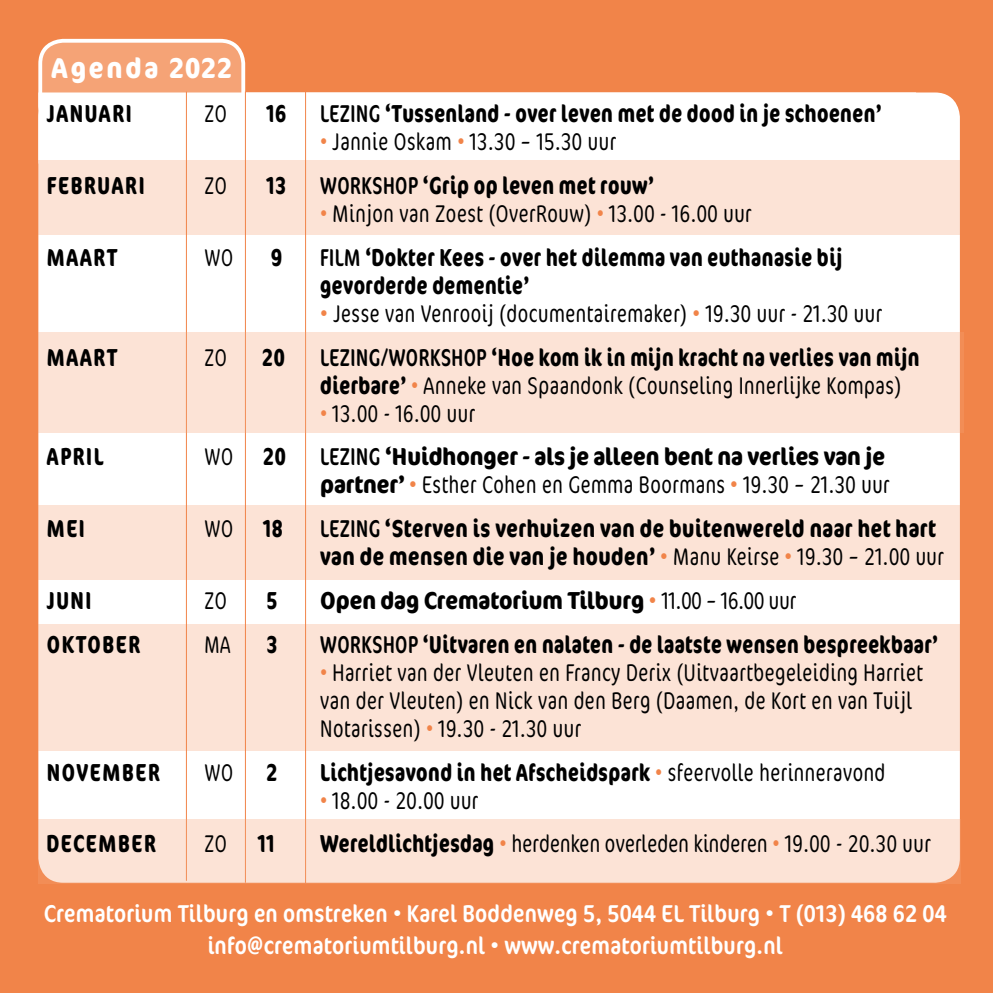
<style>
.page{position:relative;width:993px;height:993px;background:#fff}
.page>*{position:absolute;margin:0;border:0;box-sizing:border-box;transform-origin:0 0}
.t1{font:700 condensed 28.7px "Cocon";letter-spacing:.1em;color:#fff}
.t2{font:700 condensed 24.5px/28px "Cocon";letter-spacing:.025em;color:#000;scale:.85 1}
.t3{font:300 condensed 24.5px/28px "Cocon";letter-spacing:.025em;color:#000;scale:.9 1}
.t4{font:700 condensed 24.5px/28px "Cocon";color:#000}
.t5{font:condensed 24.5px/31.5px "Cocon";letter-spacing:.01em;color:#fff;text-align:center}
.t6{font:700 condensed 24.5px/28px "Cocon";letter-spacing:.025em;color:#000;scale:.9 1}
.t7{font:700 condensed 24.5px "Cocon";letter-spacing:.075em;color:#000;scale:.85 1}
.t8{font:300 condensed 24.5px "Cocon";letter-spacing:.025em;color:#000;scale:.85 1}
.s1{font-weight:400}
.s2{font-weight:400;color:#f18449}
.s3{font-weight:300}
.s4{font-weight:700}
</style>
<div class="page">
<div style="left:0;top:0;width:992px;height:992px;background:#f18449"></div>
<div style="left:40px;top:94px;width:917px;height:786px;background:#fff;border-radius:23px"></div>
<div style="left:40px;top:41px;width:203px;height:88px;background:#f5a376;border-radius:23px"></div>
<div style="left:38px;top:39px;width:207px;height:91px;border:4px solid #fff;border-radius:23px"></div>
<div style="left:38px;top:92px;width:877px;height:71px;background:#fff"></div>
<div style="left:38px;top:160px;width:921px;height:74px;background:#fce3d6"></div>
<div style="left:38px;top:624px;width:921px;height:126px;background:#fce3d6"></div>
<div style="left:38px;top:504px;width:921px;height:75px;background:#fce3d6"></div>
<hr style="left:186px;top:92px;width:1px;height:788px;background:#f18449">
<hr style="left:245px;top:92px;width:1px;height:790px;background:#f18449">
<hr style="left:305px;top:85px;width:1px;height:809px;background:#f18449">
<div style="left:38px;top:332px;width:925px;height:101px;background:#fce3d6"></div>
<div style="left:38px;top:819px;width:922px;height:64px;background:#fce3d6"></div>
<p class="t1" style="left:51px;top:51px;width:182px">Agenda 2022</p>
<p class="t7" style="left:47px;top:99px;width:101px">JANUARI</p>
<p class="t8" style="left:204px;top:100px;width:28px">ZO</p>
<p class="t2" style="left:266px;top:100px;width:25px">16</p>
<p class="t2" style="left:320px;top:100px;width:661px"><span class="s1">LEZING</span> ‘Tussenland - over leven met de dood in je schoenen’</p>
<p class="t3" style="left:320px;top:129px;width:330px"><span class="s2">•</span> Jannie Oskam <span class="s2">•</span> 13.30 – 15.30 uur</p>
<p class="t7" style="left:47px;top:171px;width:116px">FEBRUARI</p>
<p class="t8" style="left:204px;top:172px;width:28px">ZO</p>
<p class="t2" style="left:266px;top:172px;width:25px">13</p>
<p class="t2" style="left:320px;top:172px;width:394px"><span class="s1">WORKSHOP</span> ‘Grip op leven met rouw’</p>
<p class="t3" style="left:320px;top:200px;width:481px"><span class="s2">•</span> Minjon van Zoest (OverRouw) <span class="s2">•</span> 13.00 - 16.00 uur</p>
<p class="t2" style="left:47px;top:244px;width:85px">MAART</p>
<p class="t8" style="left:204px;top:244px;width:35px">WO</p>
<p class="t2" style="left:271px;top:244px;width:14px">9</p>
<p class="t2" style="left:320px;top:244px;width:616px"><span class="s1">FILM</span> ‘Dokter Kees - over het dilemma van euthanasie bij gevorderde dementie’</p>
<p class="t3" style="left:320px;top:300px;width:625px"><span class="s2">•</span> Jesse van Venrooij (documentairemaker) <span class="s2">•</span> 19.30 uur - 21.30 uur</p>
<p class="t2" style="left:47px;top:344px;width:85px">MAART</p>
<p class="t8" style="left:204px;top:344px;width:28px">ZO</p>
<p class="t2" style="left:262px;top:344px;width:28px">20</p>
<p class="t2" style="left:320px;top:344px;width:706px"><span class="s1">LEZING/WORKSHOP</span> ‘Hoe kom ik in mijn kracht na verlies van mijn dierbare’ <span class="s2">•</span> <span class="s3">Anneke van Spaandonk (Counseling Innerlijke Kompas)</span></p>
<p class="t3" style="left:320px;top:400px;width:173px"><span class="s2">•</span> 13.00 - 16.00 uur</p>
<p class="t2" style="left:47px;top:443px;width:68px">APRIL</p>
<p class="t8" style="left:204px;top:443px;width:97px">WO <span class="s4">20</span></p>
<p class="t4" style="left:320px;top:443px;width:571px"><span class="s1">LEZING</span> ‘Huidhonger - als je alleen bent na verlies van je partner’ <span class="s2">•</span> <span class="s3">Esther Cohen en Gemma Boormans</span> <span class="s2">•</span> <span class="s3">19.30 – 21.30 uur</span></p>
<p class="t2" style="left:47px;top:515px;width:46px">MEI</p>
<p class="t8" style="left:204px;top:515px;width:93px">WO <span class="s4">18</span></p>
<p class="t6" style="left:320px;top:515px;width:694px"><span class="s1">LEZING</span> ‘Sterven is verhuizen van de buitenwereld naar het hart van de mensen die van je houden’ <span class="s2">•</span> <span class="s3">Manu Keirse</span> <span class="s2">•</span> <span class="s3">19.30 – 21.00 uur</span></p>
<p class="t2" style="left:47px;top:587px;width:54px">JUNI</p>
<p class="t8" style="left:204px;top:587px;width:28px">ZO</p>
<p class="t2" style="left:266px;top:587px;width:14px">5</p>
<p class="t4" style="left:320px;top:587px;width:477px">Open dag Crematorium Tilburg <span class="s2">•</span> <span class="s3">11.00 – 16.00 uur</span></p>
<p class="t7" style="left:47px;top:630px;width:111px">OKTOBER</p>
<p class="t8" style="left:204px;top:631px;width:32px">MA</p>
<p class="t2" style="left:266px;top:631px;width:14px">3</p>
<p class="t2" style="left:320px;top:631px;width:728px"><span class="s1">WORKSHOP</span> ‘Uitvaren en nalaten - de laatste wensen bespreekbaar’</p>
<p class="t3" style="left:320px;top:659px;width:671px"><span class="s2">•</span> Harriet van der Vleuten en Francy Derix (Uitvaartbegeleiding Harriet van der Vleuten) en Nick van den Berg (Daamen, de Kort en van Tuijl<br>Notarissen) <span class="s2">•</span> 19.30 - 21.30 uur</p>
<p class="t7" style="left:47px;top:757px;width:134px">NOVEMBER</p>
<p class="t8" style="left:204px;top:758px;width:35px">WO</p>
<p class="t2" style="left:266px;top:758px;width:14px">2</p>
<p class="t2" style="left:320px;top:758px;width:666px">Lichtjesavond in het Afscheidspark <span class="s2">•</span> <span class="s3">sfeervolle herinneravond</span></p>
<p class="t3" style="left:320px;top:787px;width:177px"><span class="s2">•</span> 18.00 - 20.00 uur</p>
<p class="t7" style="left:47px;top:829px;width:130px">DECEMBER</p>
<p class="t8" style="left:204px;top:830px;width:28px">ZO</p>
<p class="t2" style="left:258px;top:830px;width:21px">11</p>
<p class="t3" style="left:320px;top:830px;width:679px"><span class="s4">Wereldlichtjesdag</span> <span class="s2">•</span> herdenken overleden kinderen <span class="s2">•</span> 19.00 - 20.30 uur</p>
<p class="t5" style="left:44px;top:898px;width:904px">Crematorium Tilburg en omstreken • Karel Boddenweg 5, 5044 EL Tilburg • T (013) 468 62 04 info@crematoriumtilburg.nl • www.crematoriumtilburg.nl</p>
</div>
